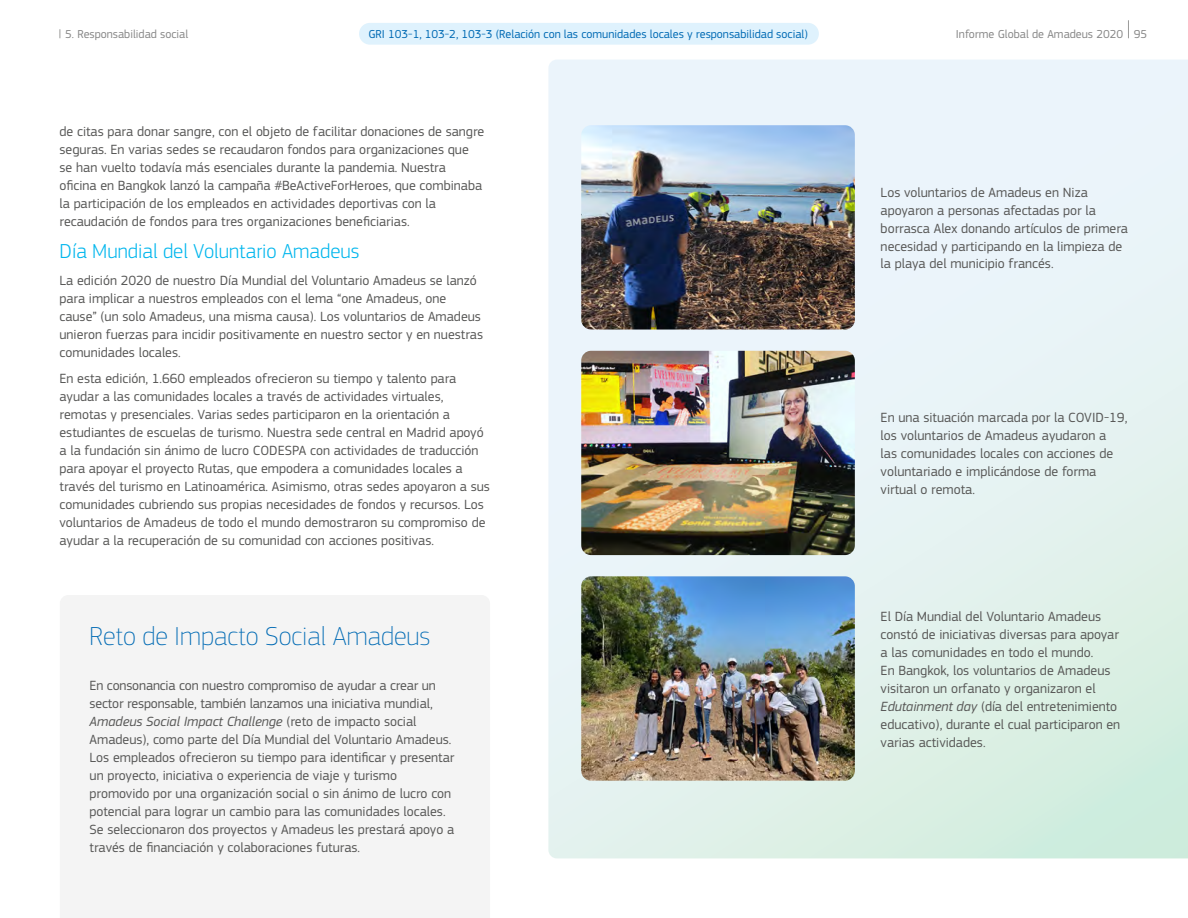
<style>
.page{position:relative;width:1188px;height:918px;background:#fff}
.page>*{position:absolute;margin:0;border:0;box-sizing:border-box;transform-origin:0 0}
.t1{font:100 27px "Amadeus";color:#006ab4}
.t2{font:300 21px "Amadeus";color:#00b6ed}
.t3{font:13.8px/18px "Amadeus";color:#575756}
.t4{font:12px "Amadeus";color:#006ab4}
.t5{font:12px "Amadeus";color:#878787}
.s1{font-style:italic}
</style>
<div class="page">
<svg style="left:1128px;top:20px;width:1px;height:18px"></svg>
<svg style="left:548px;top:60px;width:640px;height:798px;background:#e4f2f1"></svg>
<img style="left:581px;top:125px;width:274px;height:205px">
<img style="left:581px;top:351px;width:274px;height:204px">
<img style="left:581px;top:576px;width:274px;height:205px">
<div style="left:60px;top:595px;width:430px;height:323px;background:#f4f4f4"></div>
<div style="left:359px;top:23px;width:460px;height:22px;background:#dff2fd;border-radius:11px"></div>
<p class="t4" style="left:368px;top:27px;width:441px">GRI 103-1, 103-2, 103-3 (Relación con las comunidades locales y responsabilidad social)</p>
<p class="t5" style="left:65px;top:27px;width:125px">5. Responsabilidad social</p>
<p class="t5" style="left:956px;top:27px;width:193px">Informe Global de Amadeus 2020 95</p>
<p class="t3" style="left:60px;top:122px;width:426px">de citas para donar sangre, con el objeto de facilitar donaciones de sangre seguras. En varias sedes se recaudaron fondos para organizaciones que se han vuelto todavía más esenciales durante la pandemia. Nuestra oficina en Bangkok lanzó la campaña #BeActiveForHeroes, que combinaba la participación de los empleados en actividades deportivas con la recaudación de fondos para tres organizaciones beneficiarias.</p>
<h2 class="t2" style="left:60px;top:239px;width:302px">Día Mundial del Voluntario Amadeus</h2>
<p class="t3" style="left:60px;top:271px;width:425px">La edición 2020 de nuestro Día Mundial del Voluntario Amadeus se lanzó para implicar a nuestros empleados con el lema “one Amadeus, one cause” (un solo Amadeus, una misma causa). Los voluntarios de Amadeus unieron fuerzas para incidir positivamente en nuestro sector y en nuestras comunidades locales.</p>
<p class="t3" style="left:60px;top:370px;width:432px">En esta edición, 1.660 empleados ofrecieron su tiempo y talento para ayudar a las comunidades locales a través de actividades virtuales, remotas y presenciales. Varias sedes participaron en la orientación a estudiantes de escuelas de turismo. Nuestra sede central en Madrid apoyó a la fundación sin ánimo de lucro CODESPA con actividades de traducción para apoyar el proyecto Rutas, que empodera a comunidades locales a través del turismo en Latinoamérica. Asimismo, otras sedes apoyaron a sus comunidades cubriendo sus propias necesidades de fondos y recursos. Los voluntarios de Amadeus de todo el mundo demostraron su compromiso de ayudar a la recuperación de su comunidad con acciones positivas.</p>
<h1 class="t1" style="left:90px;top:620px;width:342px">Reto de Impacto Social Amadeus</h1>
<p class="t3" style="left:90px;top:677px;width:366px">En consonancia con nuestro compromiso de ayudar a crear un sector responsable, también lanzamos una iniciativa mundial, <span class="s1">Amadeus Social Impact Challenge</span> (reto de impacto social Amadeus), como parte del Día Mundial del Voluntario Amadeus.<br>Los empleados ofrecieron su tiempo para identificar y presentar un proyecto, iniciativa o experiencia de viaje y turismo promovido por una organización social o sin ánimo de lucro con potencial para lograr un cambio para las comunidades locales.<br>Se seleccionaron dos proyectos y Amadeus les prestará apoyo a través de financiación y colaboraciones futuras.</p>
<p class="t3" style="left:881px;top:183px;width:249px">Los voluntarios de Amadeus en Niza apoyaron a personas afectadas por la borrasca Alex donando artículos de primera necesidad y participando en la limpieza de la playa del municipio francés.</p>
<p class="t3" style="left:881px;top:409px;width:248px">En una situación marcada por la COVID-19, los voluntarios de Amadeus ayudaron a<br>las comunidades locales con acciones de voluntariado e implicándose de forma virtual o remota.</p>
<p class="t3" style="left:881px;top:607px;width:241px">El Día Mundial del Voluntario Amadeus constó de iniciativas diversas para apoyar a las comunidades en todo el mundo.<br>En Bangkok, los voluntarios de Amadeus visitaron un orfanato y organizaron el <span class="s1">Edutainment day</span> (día del entretenimiento educativo), durante el cual participaron en varias actividades.</p>
</div>
